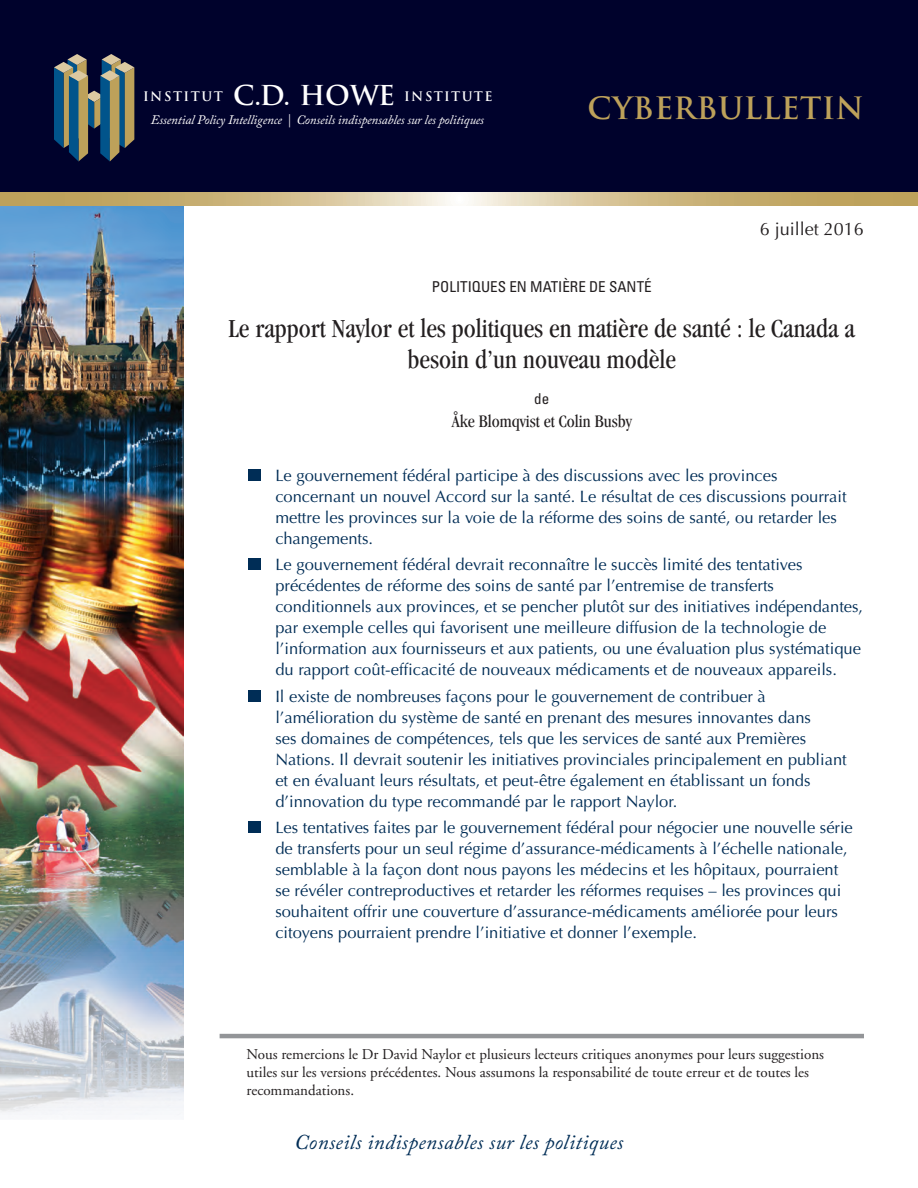
<style>
.page{position:relative;width:918px;height:1188px;background:#fff}
.page>*{position:absolute;margin:0;border:0;box-sizing:border-box;transform-origin:0 0}
.t1{font:700 30px "Trajan";letter-spacing:.01em;color:#bda15a}
.t2{font:condensed 27px/31.5px "Garamond";color:#231f20;text-align:center}
.t3{font:italic 21px "Adobe Caslon Pro";letter-spacing:.02em;color:#002d56}
.t4{font:condensed 18px "Garamond";color:#231f20}
.t5{font:18px "Optima";color:#231f20}
.t6{font:16.5px/21px "Optima";color:#002d56}
.foot_note{font:15px/18px "Adobe Garamond";color:#231f20}
.t7{font:condensed 15px "Univers";color:#231f20}
.t8{font:italic 12.9px/23.1px "Adobe Caslon Pro";letter-spacing:-.01em;color:#fff;text-align:center}
.s1{font-family:"Trajan";font-weight:700;font-style:normal}
.s2{font-family:"Trajan";font-weight:700;font-style:normal;font-size:26.7px}
</style>
<div class="page">
<div style="left:0;top:0;width:918px;height:192px;background:#00022c"></div>
<img style="left:0;top:205px;width:184px;height:910px">
<svg style="left:54px;top:54px;width:80px;height:107px"></svg>
<hr style="left:220px;top:1034px;width:644px;height:4px;background:#939598">
<svg style="left:0;top:192px;width:918px;height:13px;background:#d0bc8a"></svg>
<div style="left:248px;top:469px;width:12px;height:12px;background:#002d56"></div>
<div style="left:248px;top:558px;width:12px;height:12px;background:#002d56"></div>
<div style="left:248px;top:690px;width:12px;height:12px;background:#002d56"></div>
<div style="left:248px;top:821px;width:12px;height:12px;background:#002d56"></div>
<p class="t8" style="left:143px;top:85px;width:351px"><span class="s1">INSTITUT</span> <span class="s2">C.D. HOWE</span> <span class="s1">INSTITUTE<br></span>Essential Policy Intelligence | Conseils indispensables sur les politiques</p>
<p class="t1" style="left:588px;top:89px;width:278px">CYBERBULLETIN</p>
<p class="t5" style="left:760px;top:219px;width:106px">6 juillet 2016</p>
<p class="t7" style="left:432px;top:277px;width:221px">POLITIQUES EN MATIÈRE DE SANTÉ</p>
<p class="t2" style="left:228px;top:312px;width:628px">Le rapport Naylor et les politiques en matière de santé : le Canada a besoin d’un nouveau modèle</p>
<p class="t7" style="left:534px;top:389px;width:16px">de</p>
<p class="t4" style="left:452px;top:411px;width:181px">Åke Blomqvist et Colin Busby</p>
<p class="t6" style="left:275px;top:465px;width:573px">Le gouvernement fédéral participe à des discussions avec les provinces concernant un nouvel Accord sur la santé. Le résultat de ces discussions pourrait mettre les provinces sur la voie de la réforme des soins de santé, ou retarder les changements.</p>
<p class="t6" style="left:275px;top:554px;width:589px">Le gouvernement fédéral devrait reconnaître le succès limité des tentatives précédentes de réforme des soins de santé par l’entremise de transferts conditionnels aux provinces, et se pencher plutôt sur des initiatives indépendantes, par exemple celles qui favorisent une meilleure diffusion de la technologie de l’information aux fournisseurs et aux patients, ou une évaluation plus systématique du rapport coût-efficacité de nouveaux médicaments et de nouveaux appareils.</p>
<p class="t6" style="left:275px;top:686px;width:573px">Il existe de nombreuses façons pour le gouvernement de contribuer à l’amélioration du système de santé en prenant des mesures innovantes dans<br>ses domaines de compétences, tels que les services de santé aux Premières Nations. Il devrait soutenir les initiatives provinciales principalement en publiant et en évaluant leurs résultats, et peut-être également en établissant un fonds d’innovation du type recommandé par le rapport Naylor.</p>
<p class="t6" style="left:275px;top:817px;width:579px">Les tentatives faites par le gouvernement fédéral pour négocier une nouvelle série de transferts pour un seul régime d’assurance-médicaments à l’échelle nationale, semblable à la façon dont nous payons les médecins et les hôpitaux, pourraient se révéler contreproductives et retarder les réformes requises – les provinces qui souhaitent offrir une couverture d’assurance-médicaments améliorée pour leurs citoyens pourraient prendre l’initiative et donner l’exemple.</p>
<p class="foot_note" style="left:247px;top:1045px;width:579px">Nous remercions le Dr David Naylor et plusieurs lecteurs critiques anonymes pour leurs suggestions utiles sur les versions précédentes. Nous assumons la responsabilité de toute erreur et de toutes les recommandations.</p>
<p class="t3" style="left:295px;top:1130px;width:330px">Conseils indispensables sur les politiques</p>
</div>
